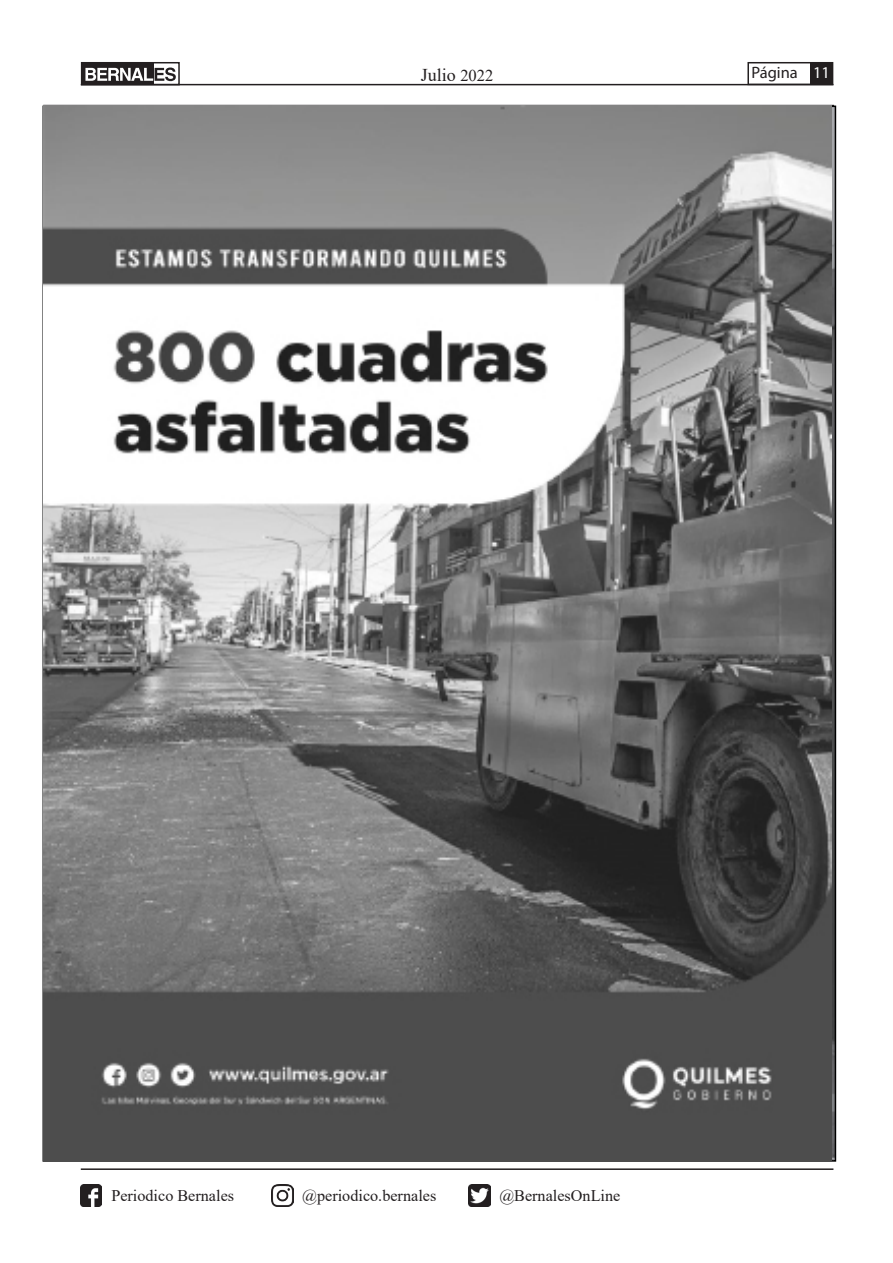
<style>
.page{position:relative;width:893px;height:1263px;background:#fff}
.page>*{position:absolute;margin:0;border:0;box-sizing:border-box;transform-origin:0 0}
.t1{font:18px "Times New Roman";color:#231f20}
.t2{font:16.5px "Myriad Pro";color:#231f20}
.t3{font:16.2px "Times New Roman";color:#231f20}
.s1{font-size:16.5px}
.s2{color:#fff}
</style>
<div class="page">
<div style="left:810px;top:63px;width:23px;height:21px;background:#231f20"></div>
<div style="left:82px;top:63px;width:72px;height:22px;background:#231f20"></div>
<div style="left:747px;top:62px;width:86px;height:23px;border:2px solid #231f20"></div>
<svg style="left:85px;top:68px;width:91px;height:13px"></svg>
<div style="left:81px;top:62px;width:99px;height:23px;border:2px solid #231f20"></div>
<hr style="left:81px;top:84px;width:752px;height:1px;background:#231f20">
<hr style="left:81px;top:1168px;width:752px;height:2px;background:#231f20">
<img style="left:80px;top:1185px;width:22px;height:21px">
<img style="left:272px;top:1185px;width:21px;height:21px">
<img style="left:469px;top:1185px;width:21px;height:21px">
<img style="left:43px;top:106px;width:788px;height:1056px">
<p class="t1" style="left:421px;top:62px;width:74px">Julio <span class="s1">2022</span></p>
<p class="t2" style="left:751px;top:63px;width:80px">Página <span class="s2">11</span></p>
<p class="t3" style="left:111px;top:1184px;width:124px">Periodico Bernales</p>
<p class="t3" style="left:302px;top:1184px;width:136px">@periodico.bernales</p>
<p class="t3" style="left:499px;top:1184px;width:123px">@BernalesOnLine</p>
</div>
